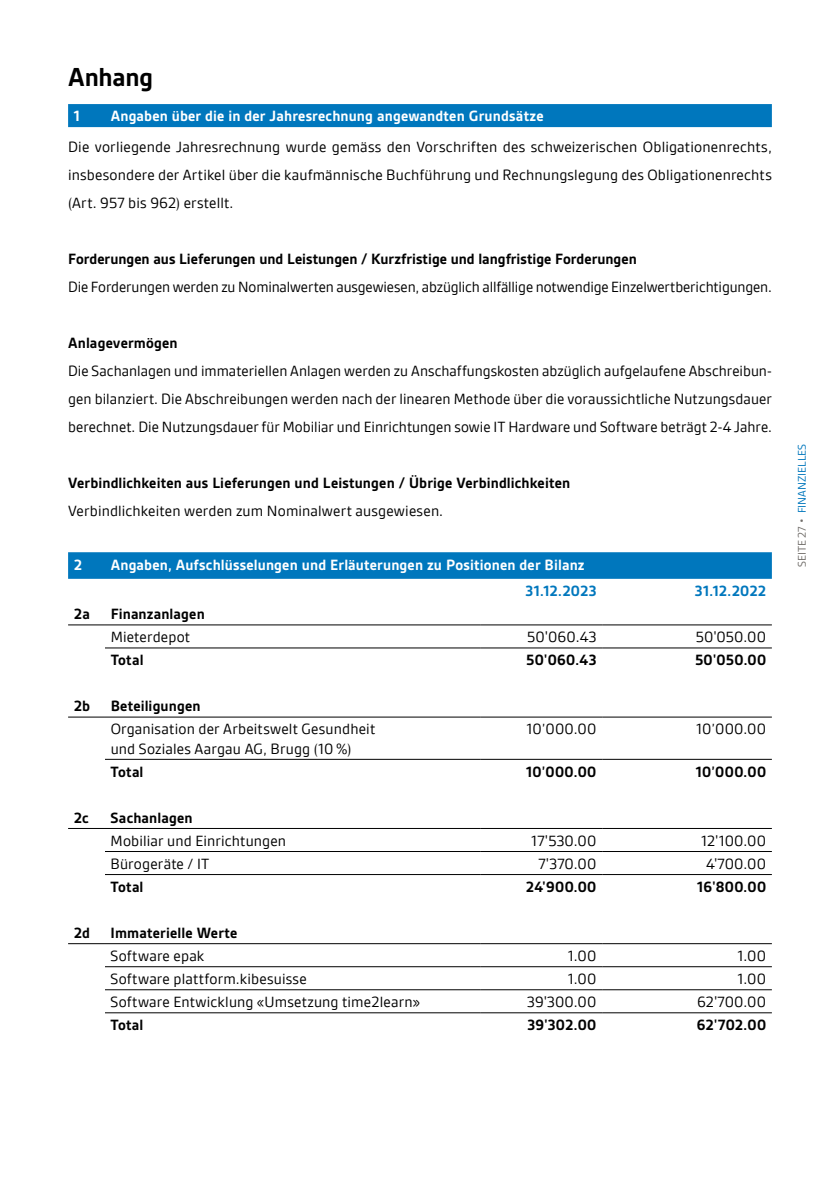
<style>
.page{position:relative;width:840px;height:1191px;background:#fff}
.page>*{position:absolute;margin:0;border:0;box-sizing:border-box;transform-origin:0 0}
.t1{font:700 28px "Gesta";letter-spacing:-.01em;color:#000}
.t2{font:16px/28px "Gesta";letter-spacing:.01em;color:#000;text-align:justify}
.t3{font:700 16px "Gesta";letter-spacing:.01em;color:#000}
.t4{font:700 16px "Gesta";letter-spacing:.01em;color:#fff}
.t5{font:700 16px "Gesta";letter-spacing:.015em;color:#0077bd}
.t6{font:12px "Gesta";color:#0077bd}
.s1{color:#706d69}
</style>
<div class="page">
<div style="left:68px;top:104px;width:703px;height:23px;background:#0077bd"></div>
<svg style="left:68px;top:552px;width:703px;height:27px;background:#0379bd"></svg>
<hr style="left:68px;top:624px;width:37px;height:1px;background:#000">
<hr style="left:105px;top:624px;width:375px;height:1px;background:#000">
<hr style="left:480px;top:624px;width:122px;height:1px;background:#000">
<hr style="left:602px;top:624px;width:169px;height:1px;background:#000">
<hr style="left:105px;top:647px;width:375px;height:1px;background:#000">
<hr style="left:480px;top:647px;width:122px;height:1px;background:#000">
<hr style="left:602px;top:647px;width:169px;height:1px;background:#000">
<hr style="left:68px;top:716px;width:37px;height:1px;background:#000">
<hr style="left:105px;top:716px;width:375px;height:1px;background:#000">
<hr style="left:480px;top:716px;width:122px;height:1px;background:#000">
<hr style="left:602px;top:716px;width:169px;height:1px;background:#000">
<hr style="left:105px;top:759px;width:375px;height:1px;background:#000">
<hr style="left:480px;top:759px;width:122px;height:1px;background:#000">
<hr style="left:602px;top:759px;width:169px;height:1px;background:#000">
<hr style="left:68px;top:828px;width:37px;height:1px;background:#000">
<hr style="left:105px;top:828px;width:375px;height:1px;background:#000">
<hr style="left:480px;top:828px;width:122px;height:1px;background:#000">
<hr style="left:602px;top:828px;width:169px;height:1px;background:#000">
<hr style="left:105px;top:851px;width:375px;height:1px;background:#000">
<hr style="left:480px;top:851px;width:122px;height:1px;background:#000">
<hr style="left:602px;top:851px;width:169px;height:1px;background:#000">
<hr style="left:105px;top:874px;width:375px;height:1px;background:#000">
<hr style="left:480px;top:874px;width:122px;height:1px;background:#000">
<hr style="left:602px;top:874px;width:169px;height:1px;background:#000">
<hr style="left:105px;top:989px;width:375px;height:1px;background:#000">
<hr style="left:480px;top:989px;width:122px;height:1px;background:#000">
<hr style="left:602px;top:989px;width:169px;height:1px;background:#000">
<hr style="left:105px;top:1012px;width:375px;height:1px;background:#000">
<hr style="left:480px;top:1012px;width:122px;height:1px;background:#000">
<hr style="left:602px;top:1012px;width:169px;height:1px;background:#000">
<hr style="left:68px;top:943px;width:37px;height:1px;background:#000">
<hr style="left:105px;top:943px;width:375px;height:1px;background:#000">
<hr style="left:480px;top:943px;width:122px;height:1px;background:#000">
<hr style="left:602px;top:943px;width:169px;height:1px;background:#000">
<hr style="left:105px;top:966px;width:375px;height:1px;background:#000">
<hr style="left:480px;top:966px;width:122px;height:1px;background:#000">
<hr style="left:602px;top:966px;width:169px;height:1px;background:#000">
<h1 class="t1" style="left:68px;top:61px;width:87px">Anhang</h1>
<p class="t4" style="left:74px;top:107px;width:8px">1</p>
<p class="t4" style="left:111px;top:107px;width:434px">Angaben über die in der Jahresrechnung angewandten Grundsätze</p>
<p class="t2" style="left:68px;top:133px;width:705px">Die vorliegende Jahresrechnung wurde gemäss den Vorschriften des schweizerischen Obligationenrechts, insbesondere der Artikel über die kaufmännische Buchführung und Rechnungslegung des Obligationenrechts (Art. 957 bis 962) erstellt.</p>
<p class="t3" style="left:68px;top:250px;width:570px">Forderungen aus Lieferungen und Leistungen / Kurzfristige und langfristige Forderungen</p>
<p class="t2" style="left:68px;top:273px;width:704px">Die Forderungen werden zu Nominalwerten ausgewiesen, abzüglich allfällige notwendige Einzelwertberichtigungen.</p>
<p class="t3" style="left:68px;top:334px;width:111px">Anlagevermögen</p>
<p class="t2" style="left:68px;top:357px;width:705px">Die Sachanlagen und immateriellen Anlagen werden zu Anschaffungskosten abzüglich aufgelaufene Abschreibun&shy;gen bilanziert. Die Abschreibungen werden nach der linearen Methode über die voraussichtliche Nutzungsdauer berechnet. Die Nutzungsdauer für Mobiliar und Einrichtungen sowie IT Hardware und Software beträgt 2-4 Jahre.</p>
<p class="t3" style="left:68px;top:474px;width:503px">Verbindlichkeiten aus Lieferungen und Leistungen / Übrige Verbindlichkeiten</p>
<p class="t2" style="left:68px;top:497px;width:376px">Verbindlichkeiten werden zum Nominalwert ausgewiesen.</p>
<p class="t4" style="left:74px;top:555px;width:10px">2</p>
<p class="t4" style="left:111px;top:555px;width:475px">Angaben, Aufschlüsselungen und Erläuterungen zu Positionen der Bilanz</p>
<p class="t5" style="left:525px;top:582px;width:72px">31.12.2023</p>
<p class="t5" style="left:694px;top:582px;width:73px">31.12.2022</p>
<p class="t3" style="left:74px;top:605px;width:18px">2a</p>
<p class="t3" style="left:111px;top:605px;width:96px">Finanzanlagen</p>
<p class="t2" style="left:111px;top:623px;width:81px">Mieterdepot</p>
<p class="t2" style="left:527px;top:623px;width:71px">50'060.43</p>
<p class="t2" style="left:695px;top:623px;width:72px">50'050.00</p>
<p class="t3" style="left:111px;top:651px;width:34px">Total</p>
<p class="t3" style="left:526px;top:651px;width:72px">50'060.43</p>
<p class="t3" style="left:694px;top:651px;width:73px">50'050.00</p>
<p class="t3" style="left:74px;top:697px;width:18px">2b</p>
<p class="t3" style="left:111px;top:697px;width:91px">Beteiligungen</p>
<p class="t2" style="left:111px;top:720px;width:266px;line-height:19.2px">Organisation der Arbeitswelt Gesundheit und Soziales Aargau AG, Brugg (10 %)</p>
<p class="t2" style="left:526px;top:715px;width:71px">10’000.00</p>
<p class="t2" style="left:695px;top:715px;width:71px">10’000.00</p>
<p class="t3" style="left:111px;top:762px;width:34px">Total</p>
<p class="t3" style="left:526px;top:762px;width:72px">10’000.00</p>
<p class="t3" style="left:695px;top:762px;width:72px">10’000.00</p>
<p class="t3" style="left:74px;top:808px;width:17px">2c</p>
<p class="t3" style="left:111px;top:808px;width:83px">Sachanlagen</p>
<p class="t2" style="left:111px;top:827px;width:177px">Mobiliar und Einrichtungen</p>
<p class="t2" style="left:531px;top:827px;width:67px">17'530.00</p>
<p class="t2" style="left:700px;top:827px;width:66px">12'100.00</p>
<p class="t2" style="left:111px;top:850px;width:100px">Bürogeräte / IT</p>
<p class="t2" style="left:538px;top:850px;width:59px">7'370.00</p>
<p class="t2" style="left:705px;top:850px;width:61px">4'700.00</p>
<p class="t3" style="left:111px;top:877px;width:34px">Total</p>
<p class="t3" style="left:525px;top:877px;width:72px">24'900.00</p>
<p class="t3" style="left:696px;top:877px;width:70px">16'800.00</p>
<p class="t3" style="left:74px;top:923px;width:18px">2d</p>
<p class="t3" style="left:111px;top:923px;width:128px">Immaterielle Werte</p>
<p class="t2" style="left:111px;top:942px;width:95px">Software epak</p>
<p class="t2" style="left:567px;top:942px;width:30px">1.00</p>
<p class="t2" style="left:737px;top:942px;width:30px">1.00</p>
<p class="t2" style="left:111px;top:965px;width:197px">Software plattform.kibesuisse</p>
<p class="t2" style="left:567px;top:965px;width:30px">1.00</p>
<p class="t2" style="left:737px;top:965px;width:30px">1.00</p>
<p class="t2" style="left:111px;top:988px;width:311px">Software Entwicklung «Umsetzung time2learn»</p>
<p class="t2" style="left:527px;top:988px;width:71px">39'300.00</p>
<p class="t2" style="left:696px;top:988px;width:70px">62'700.00</p>
<p class="t3" style="left:111px;top:1016px;width:34px">Total</p>
<p class="t3" style="left:527px;top:1016px;width:70px">39'302.00</p>
<p class="t3" style="left:696px;top:1016px;width:71px">62'702.00</p>
<p class="t6" style="left:795px;top:567px;width:125px;rotate:-90deg"><span class="s1">SEITE 27 •</span> FINANZIELLES</p>
</div>
